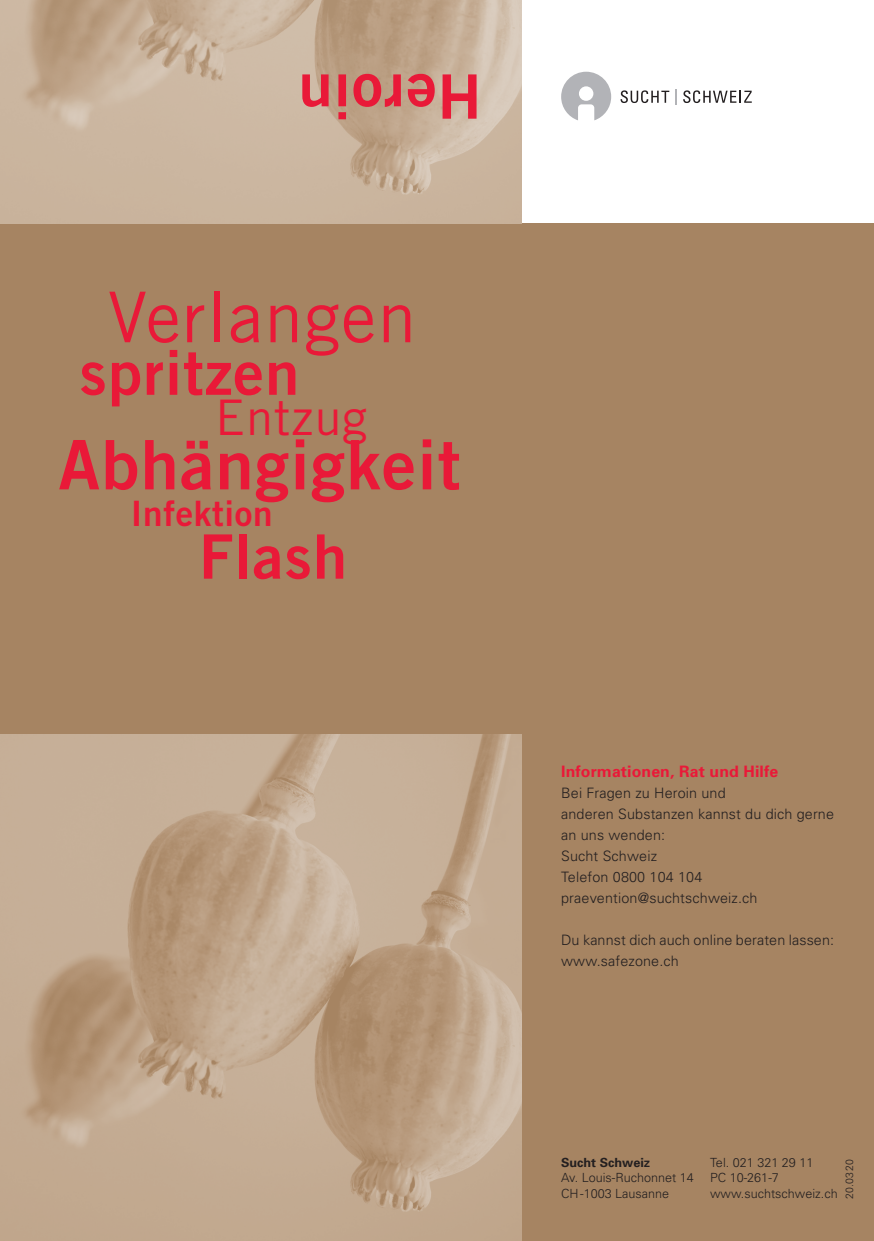
<style>
.page{position:relative;width:874px;height:1241px;background:#fff}
.page>*{position:absolute;margin:0;border:0;box-sizing:border-box;transform-origin:0 0}
.t1{font:70px "Trade Gothic";letter-spacing:.02em;color:#e91938}
.t2{font:68.25px "Trade Gothic Bold Two";letter-spacing:.02em;color:#e91938}
.t3{font:61.25px "Trade Gothic Bold Two";letter-spacing:.02em;color:#e91938}
.t4{font:49px "Trade Gothic";letter-spacing:.02em;color:#e91938}
.t5{font:35px "Trade Gothic Bold Two";letter-spacing:.02em;color:#e91938}
.t6{font:700 15.75px "Univers";letter-spacing:.01em;color:#e91938}
.t7{font:300 14.35px/21px "Univers";letter-spacing:.01em;color:#231f20}
.t8{font:300 12.6px/15.8px "Univers";color:#231f20}
.t9{font:700 12.6px "Univers";color:#231f20}
.t10{font:300 10.5px "Univers";letter-spacing:.02em;color:#231f20}
</style>
<div class="page">
<div style="left:0;top:0;width:521px;height:1240px;background:#a68462"></div>
<div style="left:521px;top:223px;width:352px;height:1017px;background:#a68462"></div>
<img style="left:0;top:734px;width:521px;height:506px">
<img style="left:0;top:0;width:521px;height:223px">
<svg style="left:683px;top:90px;width:68px;height:13px"></svg>
<svg style="left:620px;top:89px;width:56px;height:15px"></svg>
<svg style="left:561px;top:72px;width:50px;height:48px"></svg>
<h3 class="t3" style="left:481px;top:134px;width:185px;rotate:-180deg">Heroin</h3>
<h1 class="t1" style="left:108px;top:275px;width:310px">Verlangen</h1>
<h3 class="t3" style="left:79px;top:335px;width:221px">spritzen</h3>
<h3 class="t4" style="left:215px;top:388px;width:153px">Entzug</h3>
<h2 class="t2" style="left:58px;top:422px;width:403px">Abhängigkeit</h2>
<h3 class="t5" style="left:131px;top:492px;width:143px">Infektion</h3>
<h3 class="t3" style="left:199px;top:518px;width:149px">Flash</h3>
<p class="t6" style="left:561px;top:761px;width:218px">Informationen, Rat und Hilfe</p>
<p class="t7" style="left:561px;top:781px;width:274px">Bei Fragen zu Heroin und<br>anderen Substanzen kannst du dich gerne an uns wenden:<br>Sucht Schweiz<br>Telefon 0800 104 104 praevention@suchtschweiz.ch</p>
<p class="t7" style="left:561px;top:928px;width:274px">Du kannst dich auch online beraten lassen: www.safezone.ch</p>
<p class="t9" style="left:561px;top:1153px;width:90px">Sucht Schweiz</p>
<p class="t8" style="left:561px;top:1169px;width:134px">Av. Louis-Ruchonnet 14<br>CH-1003 Lausanne</p>
<p class="t8" style="left:709px;top:1153px;width:129px">Tel. 021 321 29 11<br>PC 10-261-7 www.suchtschweiz.ch</p>
<p class="t10" style="left:842px;top:1198px;width:41px;rotate:-90deg">20.0320</p>
</div>
